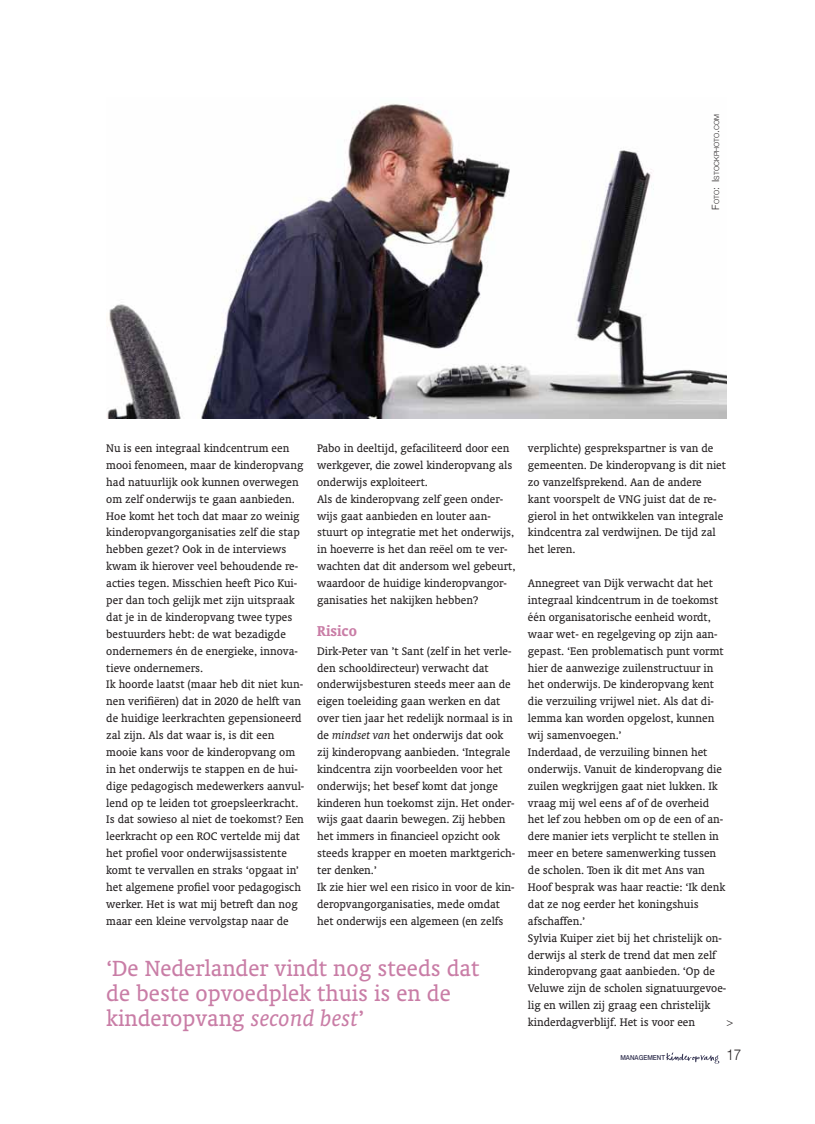
<style>
.page{position:relative;width:815px;height:1124px;background:#fff}
.page>*{position:absolute;margin:0;border:0;box-sizing:border-box;transform-origin:0 0}
.t1{font:25px/25px "Oranda BT";color:#c97da6}
.t2{font:700 16.25px "Oranda BT";color:#c97da6}
.t3{font:300 15px "Helvetica Neue LT Std";color:#231f20;scale:.9 1}
.t4{font:12.5px/16.9px "Oranda BT";color:#231f20}
.t5{font:300 11.25px "Helvetica Neue LT Std";color:#231f20}
.t6{font:300 7px "Helvetica Neue LT Std";letter-spacing:.005em;color:#231f20}
.t7{font:500 6.88px "Helvetica Neue LT Std";color:#353553;scale:.9 1}
.s1{font-size:10px}
.s2{font-style:italic}
</style>
<div class="page">
<svg style="left:666px;top:1052px;width:53px;height:11px"></svg>
<img style="left:107px;top:103px;width:619px;height:315px">
<p class="t6" style="left:714px;top:209px;width:97px;rotate:-90deg"><span class="s1">F</span>OTO<span class="s1">: I</span>STOCKPHOTO<span class="s1">.</span>COM</p>
<p class="t4" style="left:106px;top:440px;width:199px">Nu is een integraal kindcentrum een mooi fenomeen, maar de kinderopvang had natuurlijk ook kunnen overwegen om zelf onderwijs te gaan aanbieden.<br>Hoe komt het toch dat maar zo weinig kinderopvangorganisaties zelf die stap hebben gezet? Ook in de interviews kwam ik hierover veel behoudende re&shy;acties tegen. Misschien heeft Pico Kui&shy;per dan toch gelijk met zijn uitspraak dat je in de kinderopvang twee types bestuurders hebt: de wat bezadigde ondernemers én de energieke, innova&shy;tieve ondernemers.<br>Ik hoorde laatst (maar heb dit niet kun&shy;nen verifiëren) dat in 2020 de helft van de huidige leerkrachten gepensioneerd zal zijn. Als dat waar is, is dit een mooie kans voor de kinderopvang om in het onderwijs te stappen en de hui&shy;dige pedagogisch medewerkers aanvul&shy;lend op te leiden tot groepsleerkracht.<br>Is dat sowieso al niet de toekomst? Een leerkracht op een ROC vertelde mij dat het profiel voor onderwijsassistente komt te vervallen en straks ‘opgaat in’ het algemene profiel voor pedagogisch werker. Het is wat mij betreft dan nog maar een kleine vervolgstap naar de</p>
<p class="t4" style="left:317px;top:440px;width:200px">Pabo in deeltijd, gefaciliteerd door een werkgever, die zowel kinderopvang als onderwijs exploiteert.<br>Als de kinderopvang zelf geen onder&shy;wijs gaat aanbieden en louter aan&shy;stuurt op integratie met het onderwijs, in hoeverre is het dan reëel om te ver&shy;wachten dat dit andersom wel gebeurt, waardoor de huidige kinderopvangor&shy;ganisaties het nakijken hebben?</p>
<h2 class="t2" style="left:317px;top:625px;width:42px">Risico</h2>
<p class="t4" style="left:317px;top:643px;width:200px">Dirk-Peter van ’t Sant (zelf in het verle&shy;den schooldirecteur) verwacht dat onderwijsbesturen steeds meer aan de eigen toeleiding gaan werken en dat over tien jaar het redelijk normaal is in de <span class="s2">mindset van</span> het onderwijs dat ook zij kinderopvang aanbieden. ‘Integrale kindcentra zijn voorbeelden voor het onderwijs; het besef komt dat jonge kinderen hun toekomst zijn. Het onder&shy;wijs gaat daarin bewegen. Zij hebben het immers in financieel opzicht ook steeds krapper en moeten marktgerich&shy;ter denken.’<br>Ik zie hier wel een risico in voor de kin&shy;deropvangorganisaties, mede omdat het onderwijs een algemeen (en zelfs</p>
<h1 class="t1" style="left:106px;top:957px;width:375px">‘De Nederlander vindt nog steeds dat de beste opvoedplek thuis is en de kinderopvang <span class="s2">second best</span>’</h1>
<p class="t4" style="left:528px;top:440px;width:200px">verplichte) gesprekspartner is van de gemeenten. De kinderopvang is dit niet zo vanzelfsprekend. Aan de andere kant voorspelt de VNG juist dat de re&shy;gierol in het ontwikkelen van integrale kindcentra zal verdwijnen. De tijd zal het leren.</p>
<p class="t4" style="left:528px;top:575px;width:200px">Annegreet van Dijk verwacht dat het integraal kindcentrum in de toekomst één organisatorische eenheid wordt, waar wet- en regelgeving op zijn aan&shy;gepast. ‘Een problematisch punt vormt hier de aanwezige zuilenstructuur in het onderwijs. De kinderopvang kent die verzuiling vrijwel niet. Als dat di&shy;lemma kan worden opgelost, kunnen wij samenvoegen.’<br>Inderdaad, de verzuiling binnen het onderwijs. Vanuit de kinderopvang die zuilen wegkrijgen gaat niet lukken. Ik vraag mij wel eens af of de overheid het lef zou hebben om op de een of an&shy;dere manier iets verplicht te stellen in meer en betere samenwerking tussen de scholen. Toen ik dit met Ans van Hoof besprak was haar reactie: ‘Ik denk dat ze nog eerder het koningshuis afschaffen.’<br>Sylvia Kuiper ziet bij het christelijk on&shy;derwijs al sterk de trend dat men zelf kinderopvang gaat aanbieden. ‘Op de Veluwe zijn de scholen signatuurgevoe&shy;lig en willen zij graag een christelijk kinderdagverblijf. Het is voor een</p>
<p class="t5" style="left:726px;top:1017px;width:8px">&gt;</p>
<p class="t7" style="left:620px;top:1055px;width:51px">MANAGEMENT</p>
<p class="t3" style="left:726px;top:1049px;width:18px">17</p>
</div>
